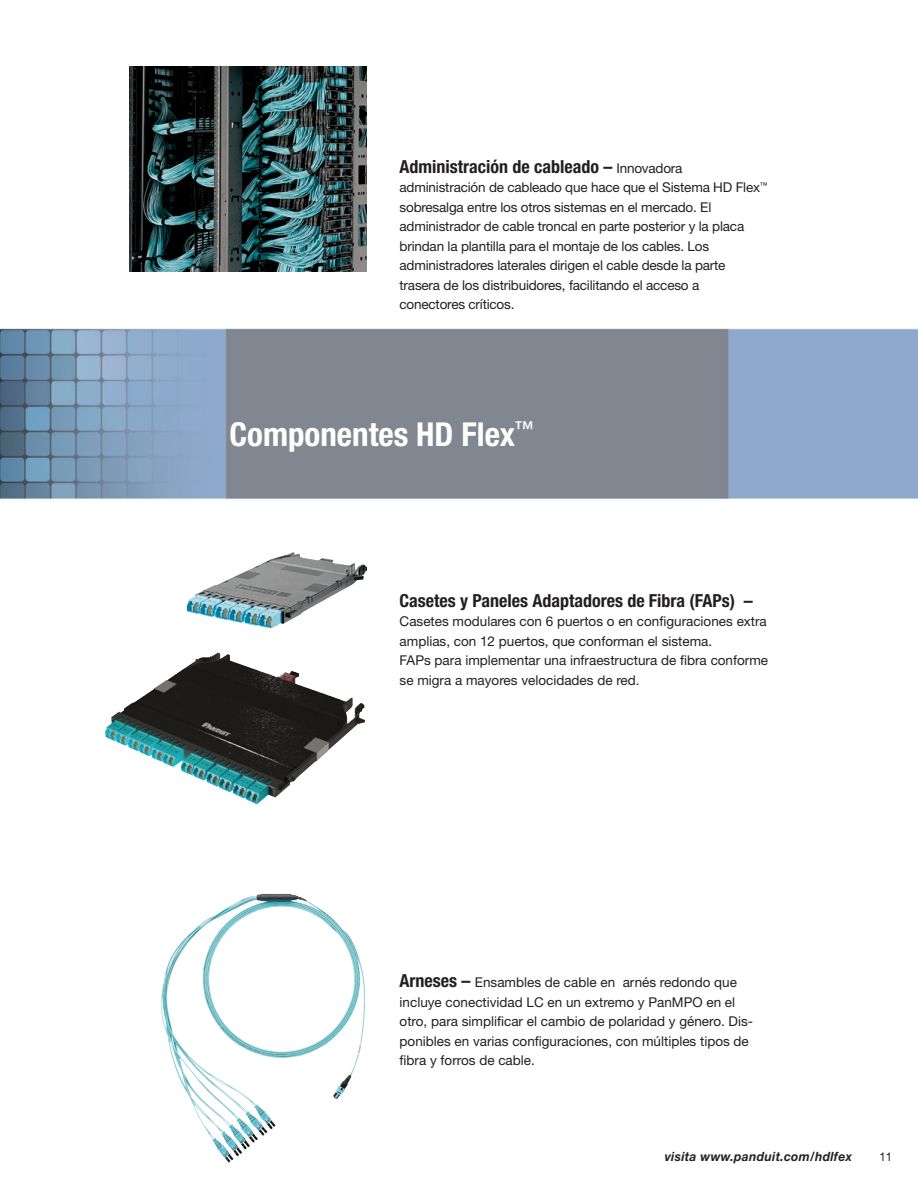
<style>
.page{position:relative;width:918px;height:1188px;background:#fff}
.page>*{position:absolute;margin:0;border:0;box-sizing:border-box;transform-origin:0 0}
.t1{font:700 condensed 33px "Helvetica Neue LT Std";color:#fff}
.t2{font:700 condensed 18px "Helvetica Neue LT Std";color:#231f20}
.t3{font:13.5px/19.5px "Helvetica Neue LT Std";color:#231f20}
.Bullets_2_column{font:italic 700 12.75px "Helvetica Neue LT Std";letter-spacing:.025em;color:#231f20;scale:.95 1}
.Bullets_2_column-2{font:12px "Helvetica Neue LT Std";color:#231f20;scale:.95 1}
.s1{font-weight:400;font-stretch:normal;font-size:13.5px}
.s2{font-weight:700;font-stretch:condensed;font-size:18px}
</style>
<div class="page">
<img style="left:0;top:66px;width:918px;height:1070px">
<img style="left:130px;top:66px;width:237px;height:205px">
<img style="left:187px;top:553px;width:180px;height:76px">
<img style="left:105px;top:652px;width:260px;height:153px">
<img style="left:156px;top:894px;width:105px;height:269px">
<p class="t2" style="left:400px;top:155px;width:284px">Administración de cableado – <span class="s1">Innovadora</span></p>
<p class="t3" style="left:400px;top:177px;width:370px">administración de cableado que hace que el Sistema HD Flex<sup>™ </sup>sobresalga entre los otros sistemas en el mercado. El</p>
<p class="t3" style="left:400px;top:216px;width:346px">administrador de cable troncal en parte posterior y la placa brindan la plantilla para el montaje de los cables. Los</p>
<p class="t3" style="left:400px;top:255px;width:327px">administradores laterales dirigen el cable desde la parte trasera de los distribuidores, facilitando el acceso a</p>
<p class="t3" style="left:400px;top:294px;width:116px">conectores críticos.</p>
<p class="t1" style="left:230px;top:414px;width:306px">Componentes HD Flex<sup>™</sup></p>
<p class="t2" style="left:400px;top:590px;width:355px">Casetes y Paneles Adaptadores de Fibra (FAPs) –</p>
<p class="t3" style="left:400px;top:612px;width:369px">Casetes modulares con 6 puertos o en configuraciones extra amplias, con 12 puertos, que conforman el sistema.</p>
<p class="t3" style="left:400px;top:651px;width:370px">FAPs para implementar una infraestructura de fibra conforme se migra a mayores velocidades de red.</p>
<p class="t3" style="left:400px;top:972px;width:355px"><span class="s2">Arneses –</span> Ensambles de cable en arnés redondo que incluye conectividad LC en un extremo y PanMPO en el otro, para simplificar el cambio de polaridad y género. Dis&shy;ponibles en varias configuraciones, con múltiples tipos de fibra y forros de cable.</p>
<p class="Bullets_2_column" style="left:665px;top:1148px;width:199px">visita www.panduit.com/hdlfex</p>
<p class="Bullets_2_column-2" style="left:879px;top:1149px;width:15px">11</p>
</div>
